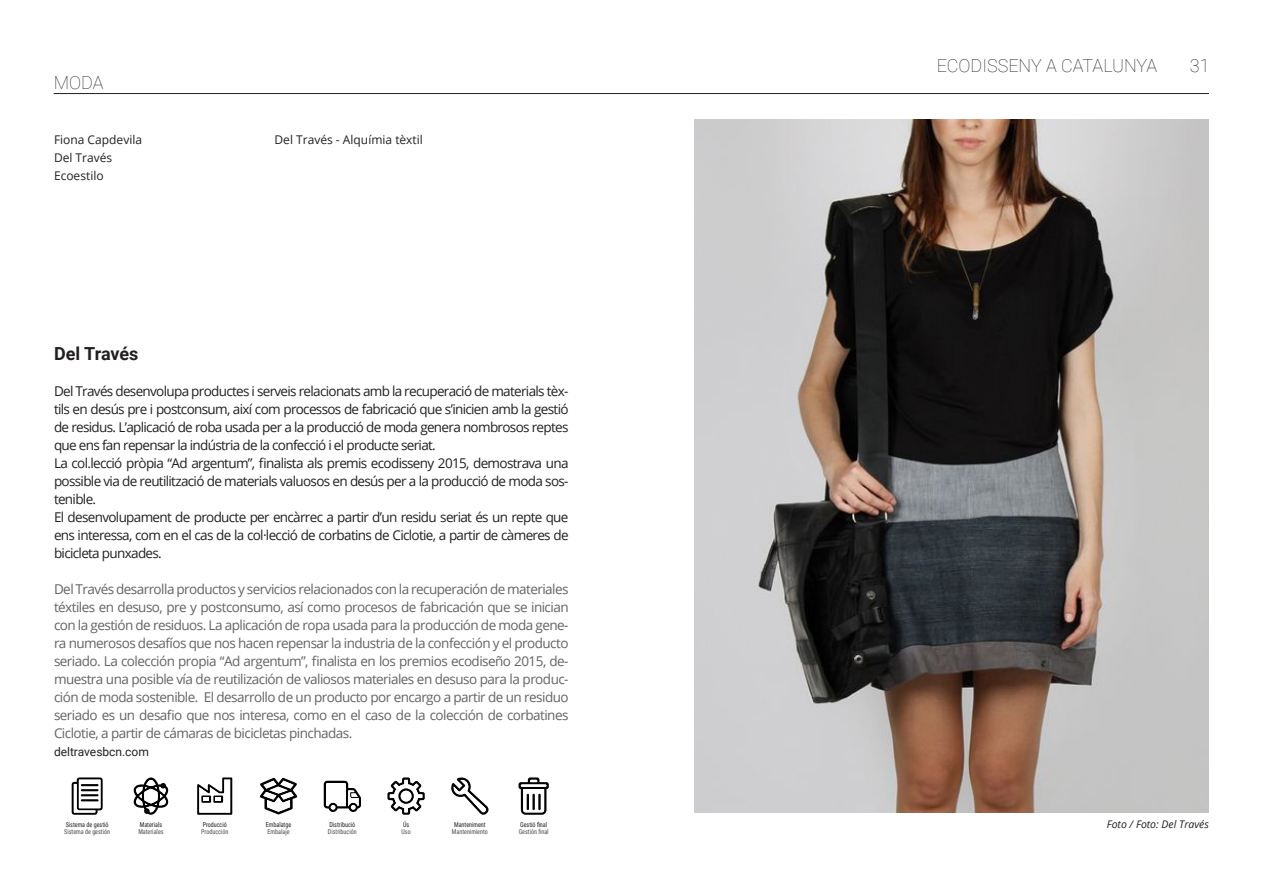
<style>
.page{position:relative;width:1263px;height:893px;background:#fff}
.page>*{position:absolute;margin:0;border:0;box-sizing:border-box;transform-origin:0 0}
.t1{font:100 18px "Roboto";color:#231f20}
.t2{font:700 18px "Roboto";letter-spacing:-.005em;color:#231f20}
.t3{font:13.5px/18px "Open Sans";letter-spacing:-.04em;color:#636366;text-align:justify}
.t4{font:13.5px/18px "Open Sans";letter-spacing:-.05em;color:#231f20;text-align:justify}
.t5{font:12px "Open Sans";color:#231f20}
.t6{font:12px "Roboto";color:#231f20}
.t7{font:italic 10.5px "Open Sans";color:#231f20}
.t8{font:6.75px "Roboto Condensed";color:#524a47;scale:.9 1}
.t9{font:6.75px "Roboto Condensed";color:#231f20;scale:.9 1}
</style>
<div class="page">
<hr style="left:54px;top:93px;width:1155px;height:1px;background:#231f20">
<svg style="left:71px;top:777px;width:32px;height:38px"></svg>
<svg style="left:133px;top:777px;width:36px;height:38px"></svg>
<svg style="left:197px;top:777px;width:36px;height:38px"></svg>
<svg style="left:259px;top:777px;width:39px;height:38px"></svg>
<svg style="left:323px;top:780px;width:38px;height:32px"></svg>
<svg style="left:451px;top:777px;width:38px;height:38px"></svg>
<svg style="left:518px;top:777px;width:31px;height:38px"></svg>
<img style="left:694px;top:119px;width:515px;height:694px">
<svg style="left:387px;top:777px;width:38px;height:38px"></svg>
<div style="left:401px;top:791px;width:10px;height:10px;background:#fff;border-radius:50%"></div>
<p class="t1" style="left:54px;top:70px;width:51px">MODA</p>
<p class="t5" style="left:54px;top:131px;width:90px">Fiona Capdevila</p>
<p class="t5" style="left:54px;top:149px;width:60px">Del Través</p>
<p class="t5" style="left:54px;top:167px;width:51px">Ecoestilo</p>
<p class="t5" style="left:275px;top:131px;width:150px">Del Través - Alquímia tèxtil</p>
<p class="t2" style="left:54px;top:341px;width:86px">Del Través</p>
<p class="t4" style="left:54px;top:382px;width:516px">Del Través desenvolupa productes i serveis relacionats amb la recuperació de materials tèx&shy;tils en desús pre i postconsum, així com processos de fabricació que s’inicien amb la gestió de residus. L’aplicació de roba usada per a la producció de moda genera nombrosos reptes que ens fan repensar la indústria de la confecció i el producte seriat.</p>
<p class="t4" style="left:54px;top:454px;width:516px">La col.lecció pròpia “Ad argentum”, finalista als premis ecodisseny 2015, demostrava una possible via de reutilització de materials valuosos en desús per a la producció de moda sos&shy;tenible.</p>
<p class="t4" style="left:54px;top:508px;width:516px">El desenvolupament de producte per encàrrec a partir d’un residu seriat és un repte que ens interessa, com en el cas de la col·lecció de corbatins de Ciclotie, a partir de càmeres de bicicleta punxades.</p>
<p class="t3" style="left:54px;top:580px;width:516px">Del Través desarrolla productos y servicios relacionados con la recuperación de materiales téxtiles en desuso, pre y postconsumo, así como procesos de fabricación que se inician con la gestión de residuos. La aplicación de ropa usada para la producción de moda gene&shy;ra numerosos desafíos que nos hacen repensar la industria de la confección y el producto seriado. La colección propia “Ad argentum”, finalista en los premios ecodiseño 2015, de&shy;muestra una posible vía de reutilización de valiosos materiales en desuso para la produc&shy;ción de moda sostenible. El desarrollo de un producto por encargo a partir de un residuo seriado es un desafio que nos interesa, como en el caso de la colección de corbatines Ciclotie, a partir de cámaras de bicicletas pinchadas.</p>
<p class="t6" style="left:54px;top:743px;width:96px">deltravesbcn.com</p>
<p class="t9" style="left:66px;top:820px;width:49px">Sistema de gestió</p>
<p class="t8" style="left:64px;top:827px;width:52px">Sistema de gestión</p>
<p class="t9" style="left:140px;top:820px;width:26px">Materials</p>
<p class="t8" style="left:138px;top:827px;width:30px">Materiales</p>
<p class="t9" style="left:203px;top:820px;width:28px">Producció</p>
<p class="t8" style="left:201px;top:827px;width:32px">Producción</p>
<p class="t9" style="left:266px;top:820px;width:30px">Embalatge</p>
<p class="t8" style="left:268px;top:827px;width:26px">Embalaje</p>
<p class="t9" style="left:329px;top:820px;width:30px">Distribució</p>
<p class="t8" style="left:328px;top:827px;width:33px">Distribución</p>
<p class="t9" style="left:403px;top:820px;width:8px">Ús</p>
<p class="t8" style="left:401px;top:827px;width:12px">Uso</p>
<p class="t9" style="left:454px;top:820px;width:37px">Manteniment</p>
<p class="t8" style="left:452px;top:827px;width:41px">Mantenimiento</p>
<p class="t9" style="left:520px;top:820px;width:32px">Gestió final</p>
<p class="t8" style="left:519px;top:827px;width:35px">Gestión final</p>
<h1 class="t1" style="left:937px;top:53px;width:222px">ECODISSENY A CATALUNYA</h1>
<h1 class="t1" style="left:1190px;top:53px;width:21px">31</h1>
<p class="t7" style="left:1107px;top:817px;width:104px">Foto / Foto: Del Través</p>
</div>
